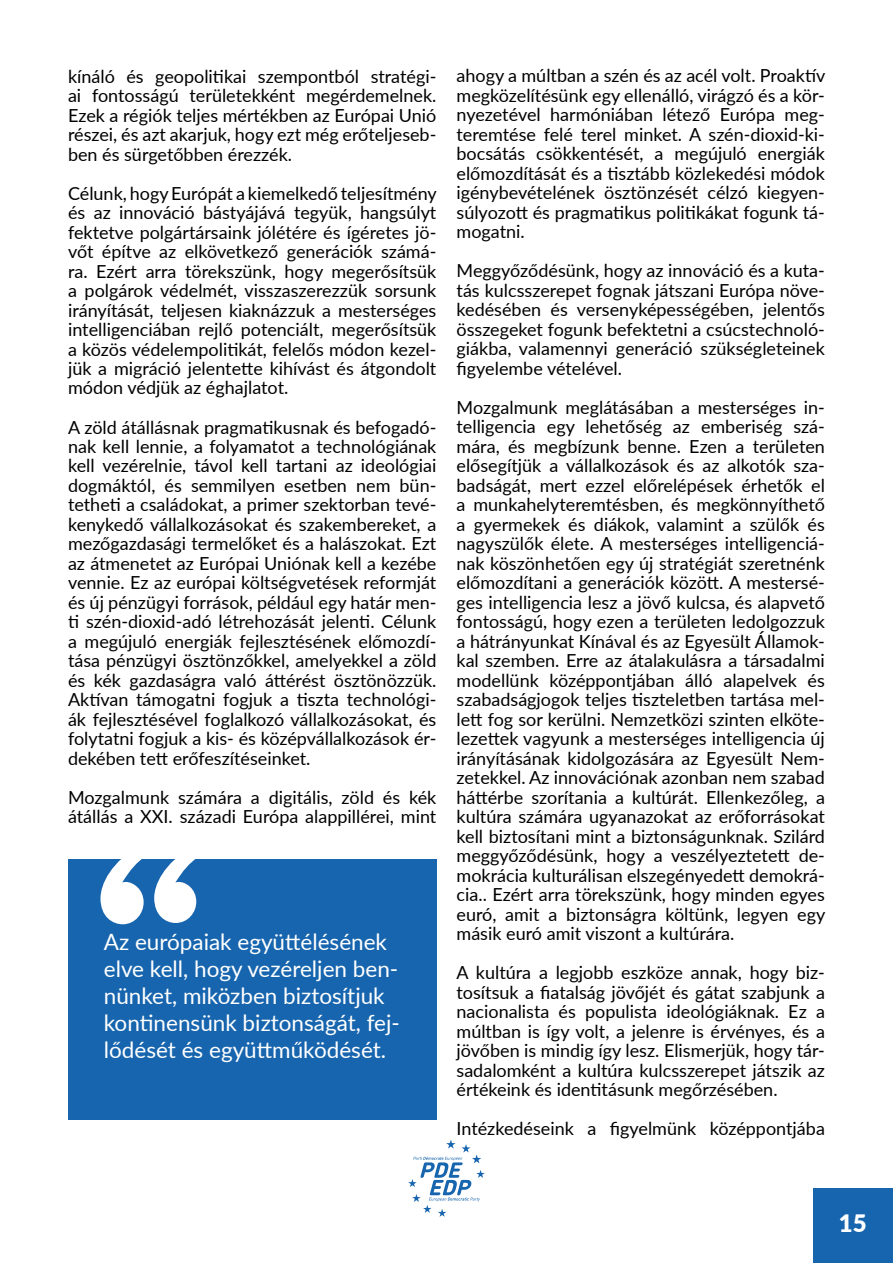
<style>
.page{position:relative;width:893px;height:1263px;background:#fff}
.page>*{position:absolute;margin:0;border:0;box-sizing:border-box;transform-origin:0 0}
.t1{font:900 24px "Lato";color:#fff}
.t2{font:22.5px/27px "Lato";color:#fff}
.t3{font:18px/19.5px "Lato";color:#000;text-align:justify}
</style>
<div class="page">
<svg style="left:408px;top:1140px;width:77px;height:77px"></svg>
<div style="left:68px;top:859px;width:368px;height:260px;background:#1765ae"></div>
<svg style="left:100px;top:859px;width:97px;height:65px"></svg>
<div style="left:813px;top:1188px;width:80px;height:75px;background:#1765ae"></div>
<p class="t3" style="left:68px;top:65px;width:370px">kínáló és geopolitikai szempontból stratégi&shy;ai fontosságú területekként megérdemelnek.<br>Ezek a régiók teljes mértékben az Európai Unió részei, és azt akarjuk, hogy ezt még erőteljeseb&shy;ben és sürgetőbben érezzék.</p>
<p class="t3" style="left:68px;top:182px;width:370px">Célunk, hogy Európát a kiemelkedő teljesítmény és az innováció bástyájává tegyük, hangsúlyt fektetve polgártársaink jólétére és ígéretes jö&shy;vőt építve az elkövetkező generációk számá&shy;ra. Ezért arra törekszünk, hogy megerősítsük a polgárok védelmét, visszaszerezzük sorsunk irányítását, teljesen kiaknázzuk a mesterséges intelligenciában rejlő potenciált, megerősítsük a közös védelempolitikát, felelős módon kezel&shy;jük a migráció jelentette kihívást és átgondolt módon védjük az éghajlatot.</p>
<p class="t3" style="left:68px;top:416px;width:370px">A zöld átállásnak pragmatikusnak és befogadó&shy;nak kell lennie, a folyamatot a technológiának kell vezérelnie, távol kell tartani az ideológiai dogmáktól, és semmilyen esetben nem bün&shy;tetheti a családokat, a primer szektorban tevé&shy;kenykedő vállalkozásokat és szakembereket, a mezőgazdasági termelőket és a halászokat. Ezt az átmenetet az Európai Uniónak kell a kezébe vennie. Ez az európai költségvetések reformját és új pénzügyi források, például egy határ men&shy;ti szén-dioxid-adó létrehozását jelenti. Célunk a megújuló energiák fejlesztésének előmozdí&shy;tása pénzügyi ösztönzőkkel, amelyekkel a zöld és kék gazdaságra való áttérést ösztönözzük.<br>Aktívan támogatni fogjuk a tiszta technológi&shy;ák fejlesztésével foglalkozó vállalkozásokat, és folytatni fogjuk a kis- és középvállalkozások ér&shy;dekében tett erőfeszítéseinket.</p>
<p class="t3" style="left:68px;top:787px;width:370px">Mozgalmunk számára a digitális, zöld és kék átállás a XXI. századi Európa alappillérei, mint</p>
<p class="t2" style="left:104px;top:927px;width:298px">Az európaiak együttélésének elve kell, hogy vezéreljen ben&shy;nünket, miközben biztosítjuk kontinensünk biztonságát, fej&shy;lődését és együttműködését.</p>
<p class="t3" style="left:457px;top:65px;width:370px">ahogy a múltban a szén és az acél volt. Proaktív megközelítésünk egy ellenálló, virágzó és a kör&shy;nyezetével harmóniában létező Európa meg&shy;teremtése felé terel minket. A szén-dioxid-ki&shy;bocsátás csökkentését, a megújuló energiák előmozdítását és a tisztább közlekedési módok igénybevételének ösztönzését célzó kiegyen&shy;súlyozott és pragmatikus politikákat fogunk tá&shy;mogatni.</p>
<p class="t3" style="left:457px;top:260px;width:370px">Meggyőződésünk, hogy az innováció és a kuta&shy;tás kulcsszerepet fognak játszani Európa növe&shy;kedésében és versenyképességében, jelentős összegeket fogunk befektetni a csúcstechnoló&shy;giákba, valamennyi generáció szükségleteinek figyelembe vételével.</p>
<p class="t3" style="left:457px;top:397px;width:370px">Mozgalmunk meglátásában a mesterséges in&shy;telligencia egy lehetőség az emberiség szá&shy;mára, és megbízunk benne. Ezen a területen elősegítjük a vállalkozások és az alkotók sza&shy;badságát, mert ezzel előrelépések érhetők el a munkahelyteremtésben, és megkönnyíthető a gyermekek és diákok, valamint a szülők és nagyszülők élete. A mesterséges intelligenciá&shy;nak köszönhetően egy új stratégiát szeretnénk előmozdítani a generációk között. A mestersé&shy;ges intelligencia lesz a jövő kulcsa, és alapvető fontosságú, hogy ezen a területen ledolgozzuk a hátrányunkat Kínával és az Egyesült Államok&shy;kal szemben. Erre az átalakulásra a társadalmi modellünk középpontjában álló alapelvek és szabadságjogok teljes tiszteletben tartása mel&shy;lett fog sor kerülni. Nemzetközi szinten elköte&shy;lezettek vagyunk a mesterséges intelligencia új irányításának kidolgozására az Egyesült Nem&shy;zetekkel. Az innovációnak azonban nem szabad háttérbe szorítania a kultúrát. Ellenkezőleg, a kultúra számára ugyanazokat az erőforrásokat kell biztosítani mint a biztonságunknak. Szilárd meggyőződésünk, hogy a veszélyeztetett de&shy;mokrácia kulturálisan elszegényedett demokrá&shy;cia.. Ezért arra törekszünk, hogy minden egyes euró, amit a biztonságra költünk, legyen egy másik euró amit viszont a kultúrára.</p>
<p class="t3" style="left:457px;top:962px;width:370px">A kultúra a legjobb eszköze annak, hogy biz&shy;tosítsuk a fiatalság jövőjét és gátat szabjunk a nacionalista és populista ideológiáknak. Ez a múltban is így volt, a jelenre is érvényes, és a jövőben is mindig így lesz. Elismerjük, hogy tár&shy;sadalomként a kultúra kulcsszerepet játszik az értékeink és identitásunk megőrzésében.</p>
<p class="t3" style="left:457px;top:1118px;width:370px">Intézkedéseink a figyelmünk középpontjába</p>
<h1 class="t1" style="left:839px;top:1205px;width:29px">15</h1>
</div>
